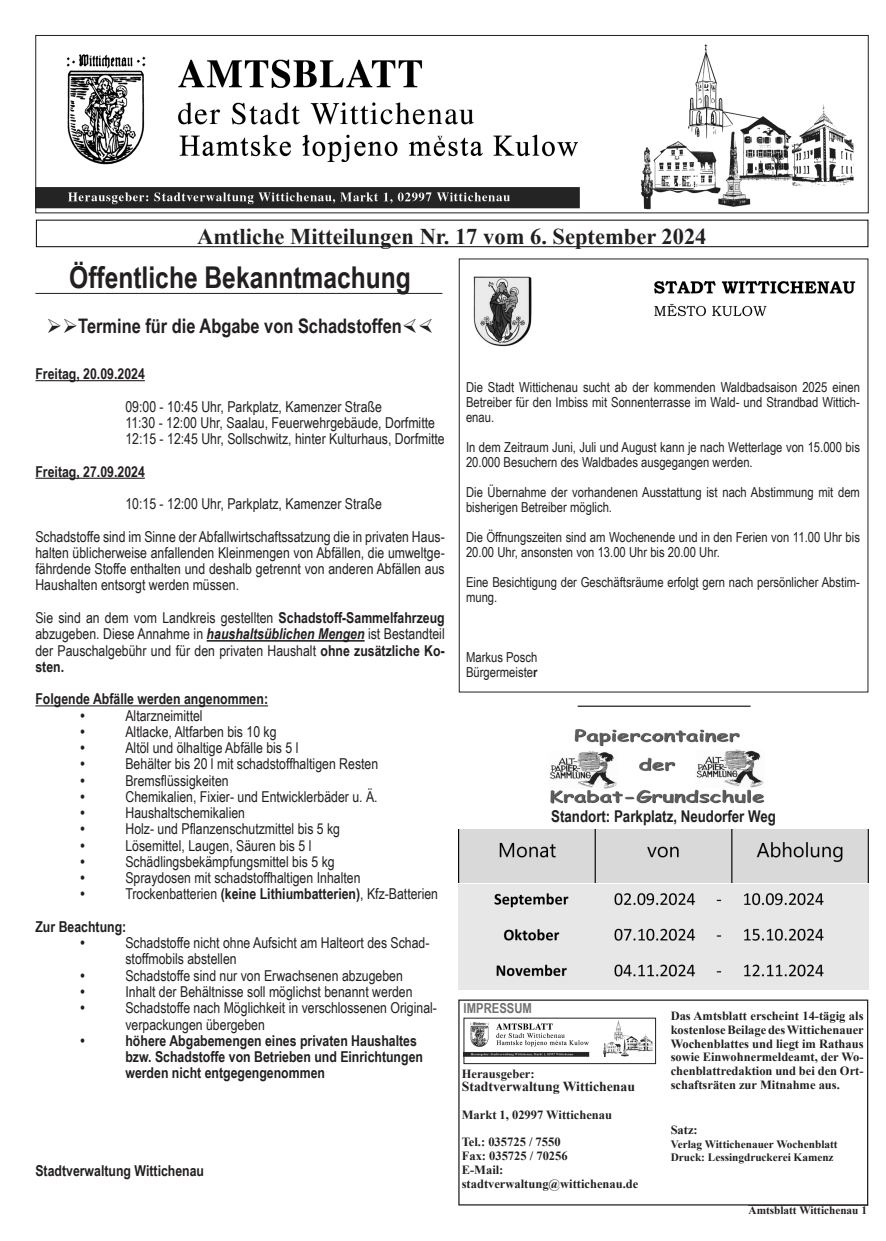
<style>
.page{position:relative;width:886px;height:1241px;background:#fff}
.page>*{position:absolute;margin:0;border:0;box-sizing:border-box;transform-origin:0 0}
.t1{font:700 30px "Arial Narrow";color:#231f20}
.t2{font:700 22.5px "Times New Roman";color:#231f20}
.t3{font:700 20px "Arial Narrow";color:#231f20}
.t4{font:700 16.25px "Arial Narrow";color:#231f20}
.t5{font:15px/16.2px "Arial Narrow";color:#231f20;text-align:justify}
.t6{font:700 15px/16.2px "Arial Narrow";color:#231f20}
.t7{font:13.75px/15px "Arial Narrow";color:#231f20}
.t8{font:700 13.75px "Times New Roman";color:#231f20}
.t9{font:700 13.75px "Arial Narrow";color:#6f7073}
.t10{font:700 12.5px/13.8px "Times New Roman";color:#231f20;text-align:justify}
.t11{font:700 11.25px "Times New Roman";color:#231f20}
.s1{font-weight:700}
.s2{font-weight:700;font-style:italic}
</style>
<div class="page">
<div style="left:36px;top:220px;width:832px;height:27px;border:1px solid #000"></div>
<img style="left:37px;top:44px;width:817px;height:166px">
<div style="left:35px;top:35px;width:833px;height:178px;border:1px solid #231f20"></div>
<hr style="left:578px;top:705px;width:172px;height:1px;background:#231f20">
<hr style="left:35px;top:293px;width:407px;height:1px;background:#231f20">
<img style="left:459px;top:829px;width:409px;height:53px">
<img style="left:550px;top:729px;width:215px;height:75px">
<img style="left:473px;top:276px;width:383px;height:71px">
<hr style="left:35px;top:380px;width:110px;height:1px;background:#231f20">
<hr style="left:35px;top:477px;width:110px;height:1px;background:#231f20">
<hr style="left:207px;top:640px;width:158px;height:1px;background:#231f20">
<hr style="left:35px;top:705px;width:233px;height:1px;background:#231f20">
<div style="left:458px;top:999px;width:410px;height:206px;border:1px solid #231f20"></div>
<img style="left:466px;top:1020px;width:187px;height:37px">
<img style="left:459px;top:884px;width:409px;height:105px">
<p class="t2" style="left:197px;top:220px;width:511px">Amtliche Mitteilungen Nr. 17 vom 6. September 2024</p>
<p class="t1" style="left:69px;top:254px;width:343px">Öffentliche Bekanntmachung</p>
<p class="t3" style="left:47px;top:310px;width:357px">➢➢Termine für die Abgabe von Schadstoffen</p>
<p class="t6" style="left:35px;top:365px;width:111px">Freitag, 20.09.2024</p>
<p class="t5" style="left:125px;top:397px;width:258px">09:00 - 10:45 Uhr, Parkplatz, Kamenzer Straße</p>
<p class="t5" style="left:125px;top:414px;width:311px">11:30 - 12:00 Uhr, Saalau, Feuerwehrgebäude, Dorfmitte</p>
<p class="t5" style="left:125px;top:430px;width:321px">12:15 - 12:45 Uhr, Sollschwitz, hinter Kulturhaus, Dorfmitte</p>
<p class="t6" style="left:35px;top:462px;width:111px">Freitag, 27.09.2024</p>
<p class="t5" style="left:125px;top:495px;width:258px">10:15 - 12:00 Uhr, Parkplatz, Kamenzer Straße</p>
<p class="t5" style="left:35px;top:527px;width:411px">Schadstoffe sind im Sinne der Abfallwirtschaftssatzung die in privaten Haus&shy;halten üblicherweise anfallenden Kleinmengen von Abfällen, die umweltge&shy;fährdende Stoffe enthalten und deshalb getrennt von anderen Abfällen aus Haushalten entsorgt werden müssen.</p>
<p class="t5" style="left:35px;top:609px;width:411px">Sie sind an dem vom Landkreis gestellten <span class="s1">Schadstoff-Sammelfahrzeug </span>abzugeben. Diese Annahme in <span class="s2">haushaltsüblichen Mengen</span> ist Bestandteil der Pauschalgebühr und für den privaten Haushalt <span class="s1">ohne zusätzliche Ko&shy;sten.</span></p>
<p class="t6" style="left:35px;top:690px;width:234px">Folgende Abfälle werden angenommen:</p>
<p class="t6" style="left:80px;top:706px;width:6px">•</p>
<p class="t5" style="left:125px;top:706px;width:79px">Altarzneimittel</p>
<p class="t6" style="left:80px;top:722px;width:6px">•</p>
<p class="t5" style="left:125px;top:722px;width:153px">Altlacke, Altfarben bis 10 kg</p>
<p class="t6" style="left:80px;top:738px;width:6px">•</p>
<p class="t5" style="left:125px;top:739px;width:175px">Altöl und ölhaltige Abfälle bis 5 l</p>
<p class="t6" style="left:80px;top:755px;width:6px">•</p>
<p class="t5" style="left:125px;top:755px;width:254px">Behälter bis 20 l mit schadstoffhaltigen Resten</p>
<p class="t6" style="left:80px;top:771px;width:6px">•</p>
<p class="t5" style="left:125px;top:771px;width:105px">Bremsflüssigkeiten</p>
<p class="t6" style="left:80px;top:787px;width:6px">•</p>
<p class="t5" style="left:125px;top:787px;width:254px">Chemikalien, Fixier- und Entwicklerbäder u. Ä.</p>
<p class="t6" style="left:80px;top:803px;width:6px">•</p>
<p class="t5" style="left:125px;top:804px;width:121px">Haushaltschemikalien</p>
<p class="t6" style="left:80px;top:820px;width:6px">•</p>
<p class="t5" style="left:125px;top:820px;width:216px">Holz- und Pflanzenschutzmittel bis 5 kg</p>
<p class="t6" style="left:80px;top:836px;width:6px">•</p>
<p class="t5" style="left:125px;top:836px;width:187px">Lösemittel, Laugen, Säuren bis 5 l</p>
<p class="t6" style="left:80px;top:852px;width:6px">•</p>
<p class="t5" style="left:125px;top:852px;width:211px">Schädlingsbekämpfungsmittel bis 5 kg</p>
<p class="t6" style="left:80px;top:868px;width:6px">•</p>
<p class="t5" style="left:125px;top:869px;width:237px">Spraydosen mit schadstoffhaltigen Inhalten</p>
<p class="t6" style="left:80px;top:885px;width:6px">•</p>
<p class="t5" style="left:125px;top:885px;width:314px">Trockenbatterien <span class="s1">(keine Lithiumbatterien)</span>, Kfz-Batterien</p>
<p class="t6" style="left:35px;top:917px;width:92px">Zur Beachtung:</p>
<p class="t6" style="left:80px;top:933px;width:6px">•</p>
<p class="t5" style="left:125px;top:934px;width:306px">Schadstoffe nicht ohne Aufsicht am Halteort des Schad&shy;stoffmobils abstellen</p>
<p class="t6" style="left:80px;top:966px;width:6px">•</p>
<p class="t5" style="left:125px;top:966px;width:279px">Schadstoffe sind nur von Erwachsenen abzugeben</p>
<p class="t6" style="left:80px;top:982px;width:6px">•</p>
<p class="t5" style="left:125px;top:982px;width:289px">Inhalt der Behältnisse soll möglichst benannt werden</p>
<p class="t6" style="left:80px;top:998px;width:6px">•</p>
<p class="t5" style="left:125px;top:999px;width:313px">Schadstoffe nach Möglichkeit in verschlossenen Original&shy;verpackungen übergeben</p>
<p class="t6" style="left:80px;top:1031px;width:6px">•</p>
<p class="t6" style="left:125px;top:1031px;width:299px">höhere Abgabemengen eines privaten Haushaltes bzw. Schadstoffe von Betrieben und Einrichtungen</p>
<p class="t6" style="left:125px;top:1063px;width:201px">werden nicht entgegengenommen</p>
<p class="t6" style="left:35px;top:1161px;width:170px">Stadtverwaltung Wittichenau</p>
<p class="t7" style="left:466px;top:379px;width:395px;text-align:justify">Die Stadt Wittichenau sucht ab der kommenden Waldbadsaison 2025 einen Betreiber für den Imbiss mit Sonnenterrasse im Wald- und Strandbad Wittich&shy;enau.</p>
<p class="t7" style="left:466px;top:439px;width:395px">In dem Zeitraum Juni, Juli und August kann je nach Wetterlage von 15.000 bis<br>20.000 Besuchern des Waldbades ausgegangen werden.</p>
<p class="t7" style="left:466px;top:484px;width:395px">Die Übernahme der vorhandenen Ausstattung ist nach Abstimmung mit dem bisherigen Betreiber möglich.</p>
<p class="t7" style="left:466px;top:529px;width:395px">Die Öffnungszeiten sind am Wochenende und in den Ferien von 11.00 Uhr bis<br>20.00 Uhr, ansonsten von 13.00 Uhr bis 20.00 Uhr.</p>
<p class="t7" style="left:466px;top:574px;width:395px">Eine Besichtigung der Geschäftsräume erfolgt gern nach persönlicher Abstim&shy;mung.</p>
<p class="t7" style="left:466px;top:649px;width:73px">Markus Posch</p>
<p class="t7" style="left:466px;top:664px;width:73px">Bürgermeiste<span class="s1">r</span></p>
<p class="t4" style="left:551px;top:804px;width:226px">Standort: Parkplatz, Neudorfer Weg</p>
<p class="t9" style="left:464px;top:997px;width:70px">IMPRESSUM</p>
<p class="t10" style="left:462px;top:1065px;width:74px">Herausgeber:</p>
<p class="t8" style="left:462px;top:1076px;width:175px">Stadtverwaltung Wittichenau</p>
<p class="t10" style="left:462px;top:1107px;width:152px">Markt 1, 02997 Wittichenau</p>
<p class="t10" style="left:462px;top:1134px;width:100px">Tel.: 035725 / 7550</p>
<p class="t10" style="left:462px;top:1148px;width:107px">Fax: 035725 / 70256</p>
<p class="t10" style="left:462px;top:1162px;width:43px">E-Mail:</p>
<p class="t10" style="left:462px;top:1175px;width:178px">stadtverwaltung@wittichenau.de</p>
<p class="t10" style="left:671px;top:1008px;width:195px">Das Amtsblatt erscheint 14-tägig als kostenlose Beilage des Wittichenauer Wochenblattes und liegt im Rathaus sowie Einwohnermeldeamt, der Wo&shy;chenblattredaktion und bei den Ort&shy;schaftsräten zur Mitnahme aus.</p>
<p class="t10" style="left:671px;top:1122px;width:29px">Satz:</p>
<p class="t11" style="left:671px;top:1135px;width:168px">Verlag Wittichenauer Wochenblatt</p>
<p class="t11" style="left:671px;top:1148px;width:164px">Druck: Lessingdruckerei Kamenz</p>
<p class="t11" style="left:748px;top:1201px;width:120px">Amtsblatt Wittichenau 1</p>
</div>
